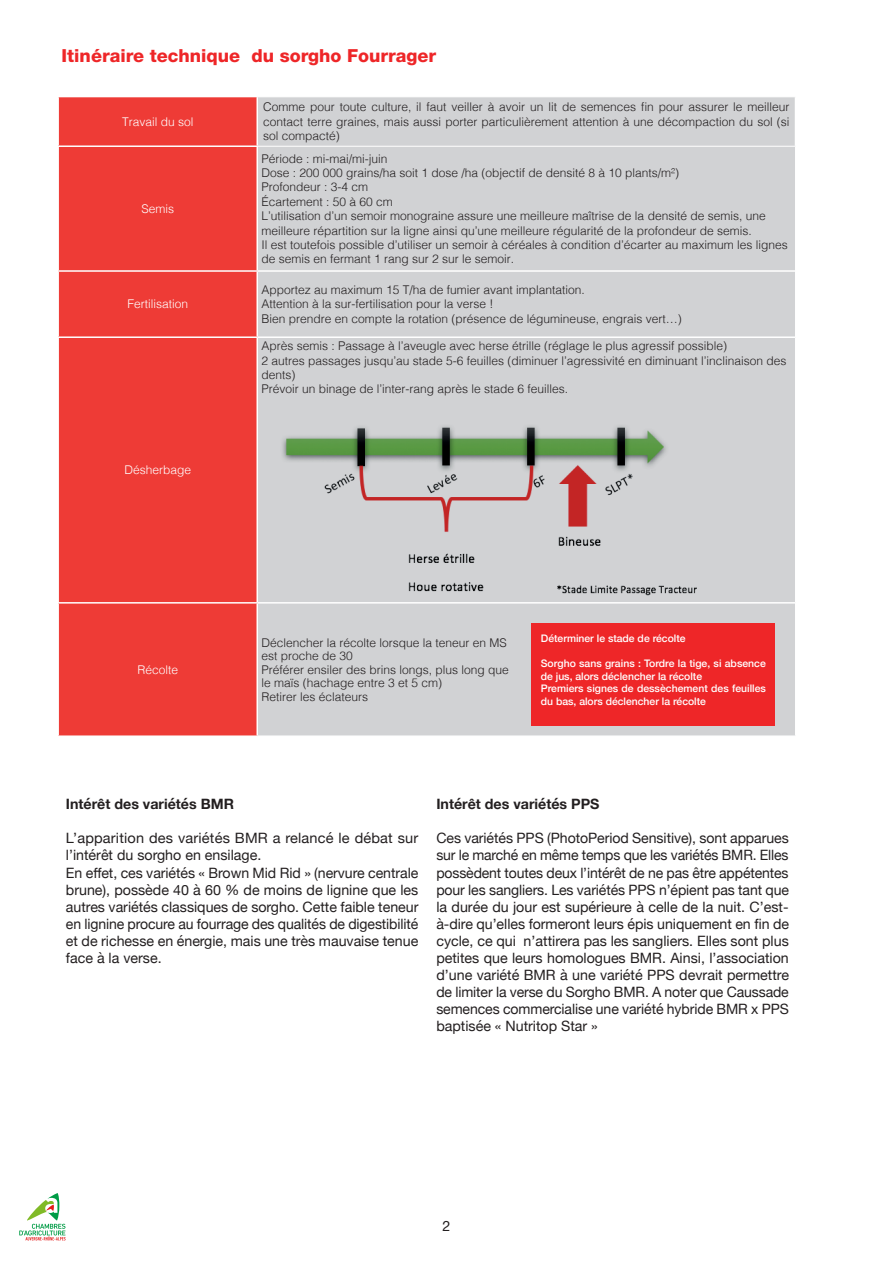
<style>
.page{position:relative;width:893px;height:1263px;background:#fff}
.page>*{position:absolute;margin:0;border:0;box-sizing:border-box;transform-origin:0 0}
.t1{font:800 18px "Helvetica Neue LT Std";color:#ee2628}
.t2{font:14.25px/17.1px "Helvetica Neue";color:#231f20;text-align:justify}
.t3{font:700 14.25px "Helvetica Neue";color:#231f20}
.t4{font:14.25px "Helvetica Neue LT Std";color:#231f20}
.t5{font:300 12px/14.4px "Helvetica";color:#231f20}
.t6{font:300 12px "Helvetica";color:#fff}
.t7{font:500 10.35px/12.5px "Helvetica Neue";color:#fff}
</style>
<div class="page">
<svg style="left:19px;top:1193px;width:47px;height:47px"></svg>
<div style="left:58px;top:97px;width:199px;height:49px;background:#ee3b36"></div>
<div style="left:258px;top:97px;width:537px;height:638px;background:#d1d2d4"></div>
<div style="left:59px;top:147px;width:197px;height:588px;background:#ee3b36"></div>
<hr style="left:258px;top:146px;width:538px;height:1px;background:#fff">
<hr style="left:57px;top:97px;width:2px;height:48px;background:#fff">
<hr style="left:256px;top:97px;width:2px;height:48px;background:#fff">
<hr style="left:57px;top:145px;width:201px;height:2px;background:#fff">
<hr style="left:57px;top:270px;width:200px;height:2px;background:#fff">
<hr style="left:257px;top:270px;width:538px;height:2px;background:#fff">
<hr style="left:57px;top:336px;width:200px;height:2px;background:#fff">
<hr style="left:257px;top:336px;width:538px;height:2px;background:#fff">
<hr style="left:57px;top:602px;width:200px;height:2px;background:#fff">
<hr style="left:257px;top:602px;width:538px;height:2px;background:#fff">
<img style="left:261px;top:404px;width:443px;height:194px">
<div style="left:531px;top:623px;width:244px;height:102px;background:#ee2628"></div>
<p class="t1" style="left:62px;top:45px;width:376px">Itinéraire technique du sorgho Fourrager</p>
<p class="t6" style="left:122px;top:111px;width:73px">Travail du sol</p>
<p class="t6" style="left:141px;top:198px;width:34px">Semis</p>
<p class="t6" style="left:127px;top:294px;width:62px">Fertilisation</p>
<p class="t6" style="left:124px;top:460px;width:68px">Désherbage</p>
<p class="t6" style="left:137px;top:659px;width:42px">Récolte</p>
<p class="t5" style="left:263px;top:99px;width:528px;text-align:justify">Comme pour toute culture, il faut veiller à avoir un lit de semences fin pour assurer le meilleur contact terre graines, mais aussi porter particulièrement attention à une décompaction du sol (si sol compacté)</p>
<p class="t5" style="left:261px;top:150px;width:128px">Période : mi-mai/mi-juin</p>
<p class="t5" style="left:261px;top:165px;width:419px">Dose : 200 000 grains/ha soit 1 dose /ha (objectif de densité 8 à 10 plants/m²)</p>
<p class="t5" style="left:261px;top:179px;width:108px">Profondeur : 3-4 cm</p>
<p class="t5" style="left:261px;top:193px;width:133px">Écartement : 50 à 60 cm</p>
<p class="t5" style="left:261px;top:208px;width:506px">L’utilisation d’un semoir monograine assure une meilleure maîtrise de la densité de semis, une meilleure répartition sur la ligne ainsi qu’une meilleure régularité de la profondeur de semis.</p>
<p class="t5" style="left:261px;top:237px;width:528px">Il est toutefois possible d’utiliser un semoir à céréales à condition d’écarter au maximum les lignes de semis en fermant 1 rang sur 2 sur le semoir.</p>
<p class="t5" style="left:261px;top:282px;width:325px">Apportez au maximum 15 T/ha de fumier avant implantation.</p>
<p class="t5" style="left:261px;top:296px;width:234px">Attention à la sur-fertilisation pour la verse !</p>
<p class="t5" style="left:261px;top:310px;width:422px">Bien prendre en compte la rotation (présence de légumineuse, engrais vert…)</p>
<p class="t5" style="left:261px;top:338px;width:467px">Après semis : Passage à l’aveugle avec herse étrille (réglage le plus agressif possible)</p>
<p class="t5" style="left:261px;top:352px;width:526px">2 autres passages jusqu’au stade 5-6 feuilles (diminuer l’agressivité en diminuant l’inclinaison des dents)</p>
<p class="t5" style="left:261px;top:381px;width:308px">Prévoir un binage de l’inter-rang après le stade 6 feuilles.</p>
<p class="t5" style="left:261px;top:635px;width:247px;line-height:13.5px">Déclencher la récolte lorsque la teneur en MS est proche de 30</p>
<p class="t5" style="left:261px;top:662px;width:249px;line-height:13.5px">Préférer ensiler des brins longs, plus long que le maïs (hachage entre 3 et 5 cm)</p>
<p class="t5" style="left:261px;top:688px;width:108px">Retirer les éclateurs</p>
<p class="t7" style="left:541px;top:632px;width:146px">Déterminer le stade de récolte</p>
<p class="t7" style="left:541px;top:657px;width:227px">Sorgho sans grains : Tordre la tige, si absence de jus, alors déclencher la récolte</p>
<p class="t7" style="left:541px;top:681px;width:227px">Premiers signes de dessèchement des feuilles du bas, alors déclencher la récolte</p>
<p class="t3" style="left:66px;top:793px;width:170px">Intérêt des variétés BMR</p>
<p class="t2" style="left:66px;top:830px;width:354px">L’apparition des variétés BMR a relancé le débat sur l’intérêt du sorgho en ensilage.</p>
<p class="t2" style="left:66px;top:865px;width:354px">En effet, ces variétés « Brown Mid Rid » (nervure centrale brune), possède 40 à 60 % de moins de lignine que les autres variétés classiques de sorgho. Cette faible teneur en lignine procure au fourrage des qualités de digestibilité et de richesse en énergie, mais une très mauvaise tenue face à la verse.</p>
<p class="t3" style="left:436px;top:793px;width:165px">Intérêt des variétés PPS</p>
<p class="t2" style="left:436px;top:830px;width:354px">Ces variétés PPS (PhotoPeriod Sensitive), sont apparues sur le marché en même temps que les variétés BMR. Elles possèdent toutes deux l’intérêt de ne pas être appétentes pour les sangliers. Les variétés PPS n’épient pas tant que la durée du jour est supérieure à celle de la nuit. C’est&shy;à-dire qu’elles formeront leurs épis uniquement en fin de cycle, ce qui n’attirera pas les sangliers. Elles sont plus petites que leurs homologues BMR. Ainsi, l’association d’une variété BMR à une variété PPS devrait permettre de limiter la verse du Sorgho BMR. A noter que Caussade semences commercialise une variété hybride BMR x PPS baptisée « Nutritop Star »</p>
<p class="t4" style="left:442px;top:1217px;width:9px">2</p>
</div>
